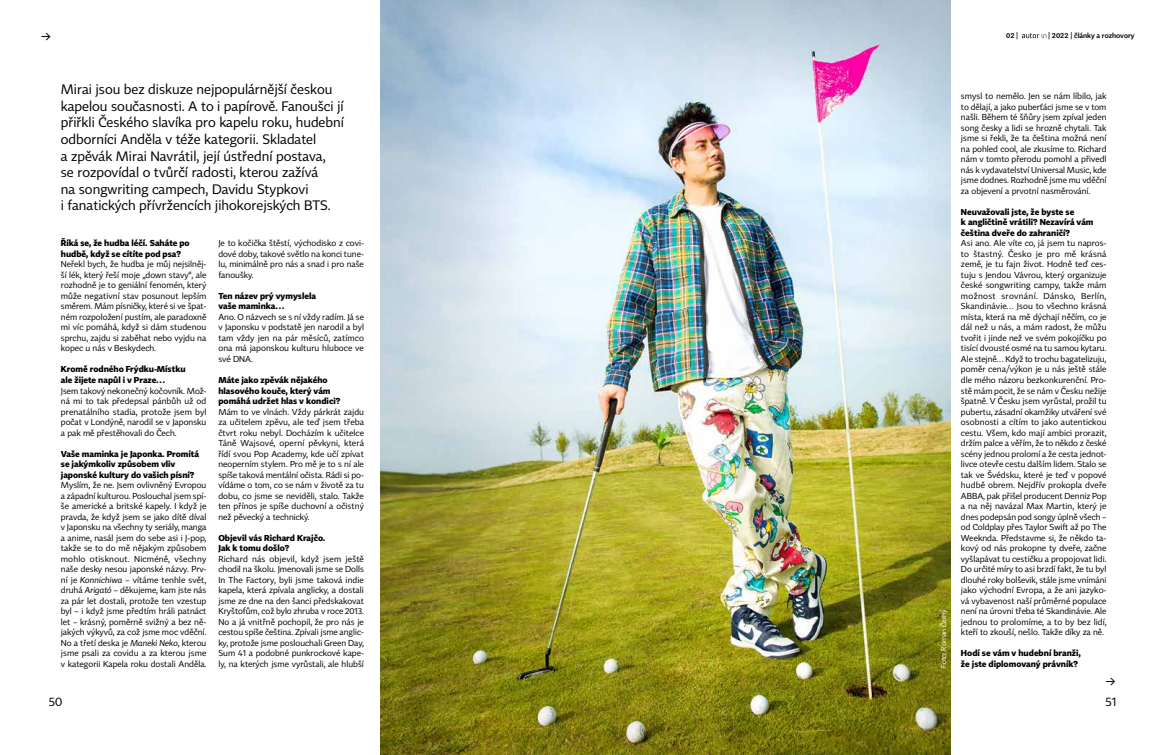
<style>
.page{position:relative;width:1168px;height:755px;background:#fff}
.page>*{position:absolute;margin:0;border:0;box-sizing:border-box;transform-origin:0 0}
.t1{font:13.5px/16.6px "Tabac Sans";color:#000}
.t2{font:12.5px "Tabac Sans";color:#000}
.t3{font:12px "Tabac Sans";color:#000}
.t4{font:8.5px/10.5px "Tabac Sans";color:#000;text-align:justify}
.t5{font:700 8.5px/10.5px "Tabac Sans";color:#000}
.t6{font:600 7px "Tabac Sans";color:#000}
.t7{font:7px "Tabac Sans";color:#fff}
.s1{font-style:italic}
</style>
<div class="page">
<img style="left:381px;top:0;width:569px;height:754px">
<svg style="left:1022px;top:33px;width:24px;height:5px"></svg>
<h2 class="t2" style="left:41px;top:29px;width:11px">→</h2>
<p class="t1" style="left:61px;top:81px;width:285px">Mirai jsou bez diskuze nejpopulárnější českou kapelou současnosti. A to i papírově. Fanoušci jí přiřkli Českého slavíka pro kapelu roku, hudební odborníci Anděla v téže kategorii. Skladatel<br>a zpěvák Mirai Navrátil, její ústřední postava,<br>se rozpovídal o tvůrčí radosti, kterou zažívá<br>na songwriting campech, Davidu Stypkovi<br>i fanatických přívržencích jihokorejských BTS.</p>
<p class="t5" style="left:61px;top:238px;width:130px">Říká se, že hudba léčí. Saháte po hudbě, když se cítíte pod psa?</p>
<p class="t4" style="left:61px;top:259px;width:147px">Neřekl bych, že hudba je můj nejsilněj&shy;ší lék, který řeší moje „down stavy“, ale rozhodně je to geniální fenomén, který může negativní stav posunout lepším směrem. Mám písničky, které si ve špat&shy;ném rozpoložení pustím, ale paradoxně mi víc pomáhá, když si dám studenou sprchu, zajdu si zaběhat nebo vyjdu na kopec u nás v Beskydech.</p>
<p class="t5" style="left:61px;top:364px;width:126px">Kromě rodného Frýdku-Místku ale žijete napůl i v Praze…</p>
<p class="t4" style="left:61px;top:385px;width:147px">Jsem takový nekonečný kočovník. Mož&shy;ná mi to tak předepsal pánbůh už od prenatálního stadia, protože jsem byl počat v Londýně, narodil se v Japonsku a pak mě přestěhovali do Čech.</p>
<p class="t5" style="left:61px;top:448px;width:140px">Vaše maminka je Japonka. Promítá se jakýmkoliv způsobem vliv japonské kultury do vašich písní?</p>
<p class="t4" style="left:61px;top:479px;width:147px">Myslím, že ne. Jsem ovlivněný Evropou a západní kulturou. Poslouchal jsem spí&shy;še americké a britské kapely. I když je pravda, že když jsem se jako dítě díval v Japonsku na všechny ty seriály, manga a anime, nasál jsem do sebe asi i J-pop, takže se to do mě nějakým způsobem mohlo otisknout. Nicméně, všechny naše desky nesou japonské názvy. Prv&shy;ní je <span class="s1">Konnichiwa</span> – vítáme tenhle svět, druhá <span class="s1">Arigató</span> – děkujeme, kam jste nás za pár let dostali, protože ten vzestup byl – i když jsme předtím hráli patnáct let – krásný, poměrně svižný a bez ně&shy;jakých výkyvů, za což jsme moc vděční.<br>No a třetí deska je <span class="s1">Maneki Neko</span>, kterou jsme psali za covidu a za kterou jsme v kategorii Kapela roku dostali Anděla.</p>
<p class="t4" style="left:218px;top:238px;width:147px">Je to kočička štěstí, východisko z covi&shy;dové doby, takové světlo na konci tune&shy;lu, minimálně pro nás a snad i pro naše fanoušky.</p>
<p class="t5" style="left:218px;top:290px;width:99px">Ten název prý vymyslela vaše maminka…</p>
<p class="t4" style="left:218px;top:311px;width:147px">Ano. O názvech se s ní vždy radím. Já se v Japonsku v podstatě jen narodil a byl tam vždy jen na pár měsíců, zatímco ona má japonskou kulturu hluboce ve své DNA.</p>
<p class="t5" style="left:218px;top:374px;width:123px">Máte jako zpěvák nějakého hlasového kouče, který vám pomáhá udržet hlas v kondici?</p>
<p class="t4" style="left:218px;top:406px;width:147px">Mám to ve vlnách. Vždy párkrát zajdu za učitelem zpěvu, ale teď jsem třeba čtvrt roku nebyl. Docházím k učitelce Táně Wajsové, operní pěvkyni, která řídí svou Pop Academy, kde učí zpívat neoperním stylem. Pro mě je to s ní ale spíše taková mentální očista. Rádi si po&shy;vídáme o tom, co se nám v životě za tu dobu, co jsme se neviděli, stalo. Takže ten přínos je spíše duchovní a očistný než pěvecký a technický.</p>
<p class="t5" style="left:218px;top:532px;width:108px">Objevil vás Richard Krajčo.<br>Jak k tomu došlo?</p>
<p class="t4" style="left:218px;top:553px;width:147px">Richard nás objevil, když jsem ještě chodil na školu. Jmenovali jsme se Dolls In The Factory, byli jsme taková indie kapela, která zpívala anglicky, a dostali jsme ze dne na den šanci předskakovat Kryštofům, což bylo zhruba v roce 2013.<br>No a já vnitřně pochopil, že pro nás je cestou spíše čeština. Zpívali jsme anglic&shy;ky, protože jsme poslouchali Green Day, Sum 41 a podobné punkrockové kape&shy;ly, na kterých jsme vyrůstali, ale hlubší</p>
<p class="t6" style="left:1006px;top:31px;width:14px">02 |</p>
<p class="t6" style="left:1048px;top:31px;width:88px">| 2022 | články a rozhovory</p>
<p class="t7" style="left:939px;top:667px;width:60px;rotate:-90deg">Foto: Roman Černý</p>
<p class="t4" style="left:961px;top:91px;width:147px">smysl to nemělo. Jen se nám líbilo, jak to dělají, a jako puberťáci jsme se v tom našli. Během té šňůry jsem zpíval jeden song česky a lidi se hrozně chytali. Tak jsme si řekli, že ta čeština možná není na pohled cool, ale zkusíme to. Richard nám v tomto přerodu pomohl a přivedl nás k vydavatelství Universal Music, kde jsme dodnes. Rozhodně jsme mu vděční za objevení a prvotní nasměrování.</p>
<p class="t5" style="left:961px;top:206px;width:134px">Neuvažovali jste, že byste se<br>k angličtině vrátili? Nezavírá vám čeština dveře do zahraničí?</p>
<p class="t4" style="left:961px;top:238px;width:147px">Asi ano. Ale víte co, já jsem tu napros&shy;to štastný. Česko je pro mě krásná země, je tu fajn život. Hodně teď ces&shy;tuju s Jendou Vávrou, který organizuje české songwriting campy, takže mám možnost srovnání. Dánsko, Berlín, Skandinávie… Jsou to všechno krásná místa, která na mě dýchají něčím, co je dál než u nás, a mám radost, že můžu tvořit i jinde než ve svém pokojíčku po tisící dvousté osmé na tu samou kytaru.<br>Ale stejně… Když to trochu bagatelizuju, poměr cena/výkon je u nás ještě stále dle mého názoru bezkonkurenční. Pro&shy;stě mám pocit, že se nám v Česku nežije špatně. V Česku jsem vyrůstal, prožil tu pubertu, zásadní okamžiky utváření své osobnosti a cítím to jako autentickou cestu. Všem, kdo mají ambici prorazit, držím palce a věřím, že to někdo z české scény jednou prolomí a že cesta jednot&shy;livce otevře cestu dalším lidem. Stalo se tak ve Švédsku, které je teď v popové hudbě obrem. Nejdřív prokopla dveře ABBA, pak přišel producent Denniz Pop a na něj navázal Max Martin, který je dnes podepsán pod songy úplně všech – od Coldplay přes Taylor Swift až po The Weeknda. Představme si, že někdo ta&shy;kový od nás prokopne ty dveře, začne vyšlapávat tu cestičku a propojovat lidi.<br>Do určité míry to asi brzdí fakt, že tu byl dlouhé roky bolševik, stále jsme vnímáni jako východní Evropa, a že ani jazyko&shy;vá vybavenost naší průměrné populace není na úrovni třeba té Skandinávie. Ale jednou to prolomíme, a to by bez lidí, kteří to zkouší, nešlo. Takže díky za ně.</p>
<p class="t5" style="left:961px;top:647px;width:121px">Hodí se vám v hudební branži, že jste diplomovaný právník?</p>
<h2 class="t2" style="left:1106px;top:673px;width:11px">→</h2>
<h3 class="t3" style="left:49px;top:693px;width:15px">50</h3>
<h3 class="t3" style="left:1106px;top:693px;width:12px">51</h3>
</div>
